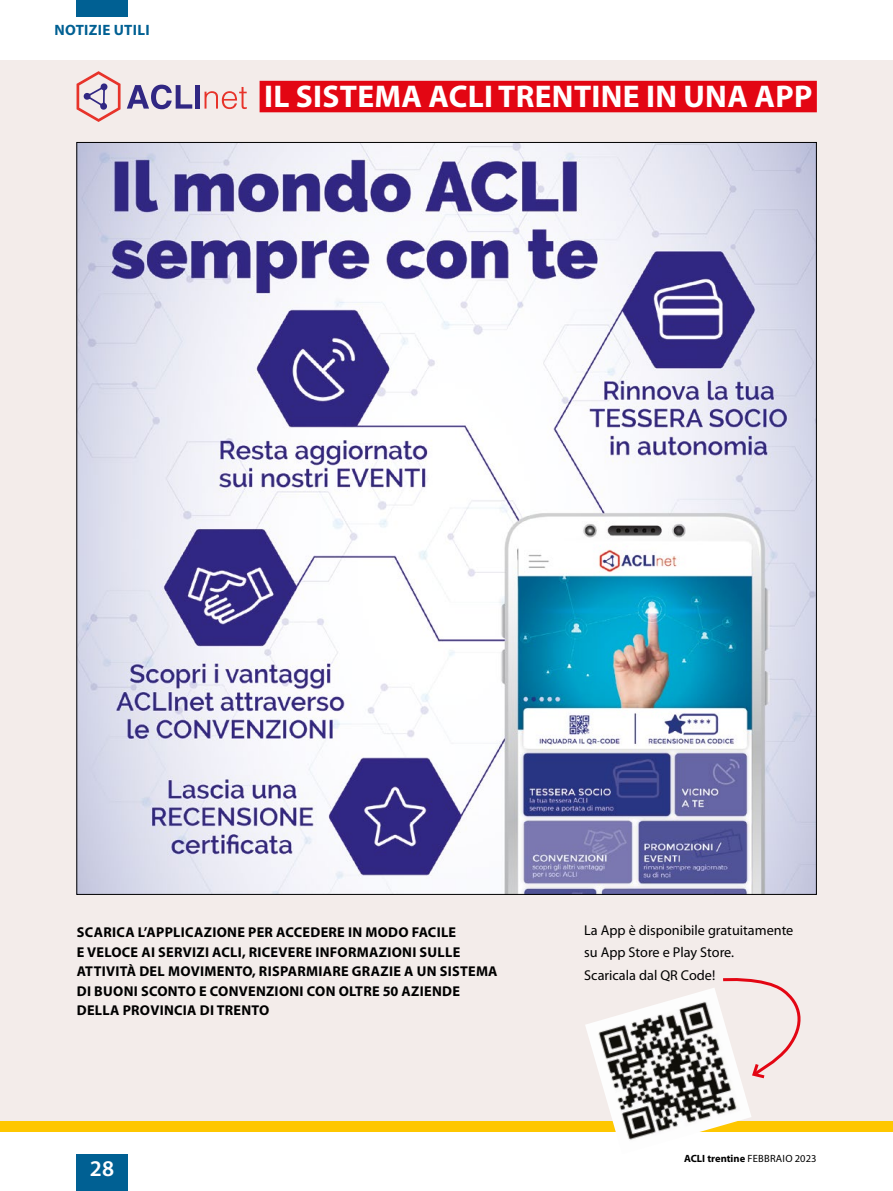
<style>
.page{position:relative;width:893px;height:1191px;background:#fff}
.page>*{position:absolute;margin:0;border:0;box-sizing:border-box;transform-origin:0 0}
.t1{font:700 31.5px "Myriad Pro";letter-spacing:.01em;color:#fff}
.t2{font:600 22.5px "Myriad Pro";color:#fff}
.t3{font:700 15px "Myriad Pro";letter-spacing:.02em;color:#006093}
.t4{font:700 14.25px/19.5px "Myriad Pro";letter-spacing:.02em;color:#000}
.t5{font:14.25px/22.5px "Myriad Pro";color:#000}
.t6{font:700 10.5px "Myriad Pro";color:#000}
.s1{font-weight:400}
</style>
<div class="page">
<div style="left:0;top:60px;width:893px;height:1061px;background:#f3ecea"></div>
<div style="left:77px;top:1154px;width:51px;height:37px;background:#006093"></div>
<div style="left:77px;top:0;width:51px;height:17px;background:#006093"></div>
<div style="left:0;top:1121px;width:893px;height:11px;background:#fec700"></div>
<img style="left:79px;top:144px;width:736px;height:748px">
<svg style="left:127px;top:85px;width:65px;height:24px"></svg>
<div style="left:195px;top:85px;width:5px;height:24px;background:#312783"></div>
<svg style="left:205px;top:87px;width:42px;height:22px"></svg>
<svg style="left:77px;top:71px;width:44px;height:51px"></svg>
<div style="left:260px;top:81px;width:557px;height:31px;background:#e30613"></div>
<svg style="left:723px;top:978px;width:78px;height:101px"></svg>
<img style="left:585px;top:987px;width:167px;height:153px">
<p class="t3" style="left:54px;top:20px;width:97px">NOTIZIE UTILI</p>
<h1 class="t1" style="left:264px;top:76px;width:550px">IL SISTEMA ACLI TRENTINE IN UNA APP</h1>
<p class="t4" style="left:77px;top:922px;width:422px">SCARICA L’APPLICAZIONE PER ACCEDERE IN MODO FACILE<br>E VELOCE AI SERVIZI ACLI, RICEVERE INFORMAZIONI SULLE ATTIVITÀ DEL MOVIMENTO, RISPARMIARE GRAZIE A UN SISTEMA DI BUONI SCONTO E CONVENZIONI CON OLTRE 50 AZIENDE DELLA PROVINCIA DI TRENTO</p>
<h2 class="t2" style="left:90px;top:1154px;width:26px">28</h2>
<p class="t5" style="left:584px;top:918px;width:211px">La App è disponibile gratuitamente su App Store e Play Store.<br>Scaricala dal QR Code!</p>
<p class="t6" style="left:684px;top:1151px;width:134px">ACLI trentine <span class="s1">FEBBRAIO 2023</span></p>
</div>
